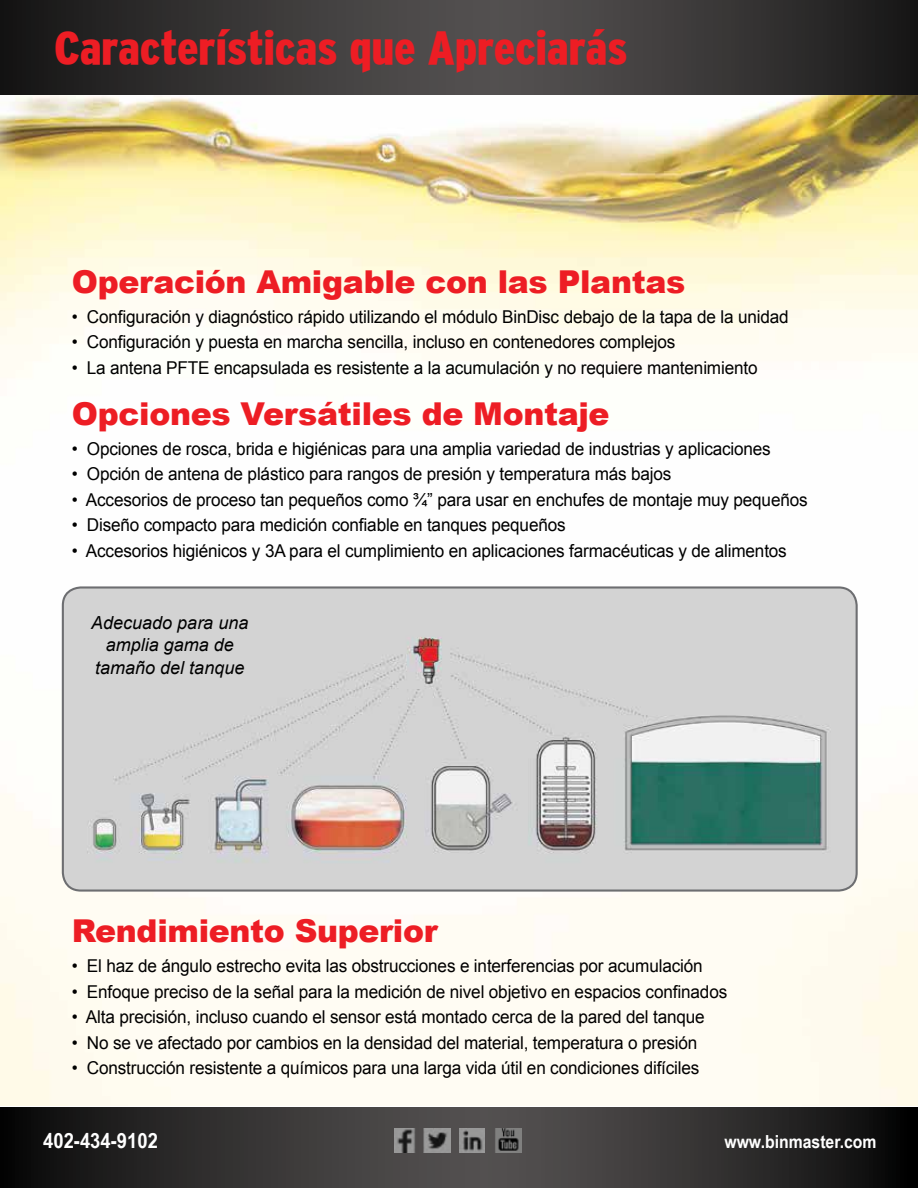
<style>
.page{position:relative;width:918px;height:1188px;background:#fff}
.page>*{position:absolute;margin:0;border:0;box-sizing:border-box;transform-origin:0 0}
.t1{font:900 condensed 46.5px "Interstate";letter-spacing:-.01em;color:#ed1d24;scale:1.05 1}
.t2{font:900 31.5px "Arial";letter-spacing:-.01em;color:#ed1d24}
.t3{font:700 21px "Arial Narrow";color:#fff;scale:1.07 1}
.t4{font:italic 18px/22.5px "Arial";color:#000;text-align:center}
.t5{font:700 18px "Arial Narrow";color:#fff;scale:1.07 1}
.t6{font:17.7px "Arial";letter-spacing:-.01em;color:#000}
</style>
<div class="page">
<img style="left:0;top:94px;width:918px;height:1012px">
<svg style="left:0;top:1107px;width:918px;height:81px;background:#312f2f"></svg>
<img style="left:63px;top:587px;width:794px;height:304px">
<div style="left:62px;top:586px;width:796px;height:306px;border:2px solid #6d6e71;border-radius:18px"></div>
<img style="left:395px;top:1128px;width:20px;height:25px">
<img style="left:494px;top:1128px;width:27px;height:24px">
<img style="left:459px;top:1128px;width:26px;height:25px">
<img style="left:424px;top:1128px;width:26px;height:25px">
<svg style="left:0;top:0;width:918px;height:94px;background:#383636"></svg>
<h1 class="t1" style="left:54px;top:22px;width:548px">Características que Apreciarás</h1>
<h2 class="t2" style="left:72px;top:258px;width:615px">Operación Amigable con las Plantas</h2>
<p class="t6" style="left:72px;top:305px;width:718px">• Configuración y diagnóstico rápido utilizando el módulo BinDisc debajo de la tapa de la unidad</p>
<p class="t6" style="left:72px;top:330px;width:605px">• Configuración y puesta en marcha sencilla, incluso en contenedores complejos</p>
<p class="t6" style="left:72px;top:356px;width:687px">• La antena PFTE encapsulada es resistente a la acumulación y no requiere mantenimiento</p>
<h2 class="t2" style="left:72px;top:390px;width:539px">Opciones Versátiles de Montaje</h2>
<p class="t6" style="left:72px;top:437px;width:701px">• Opciones de rosca, brida e higiénicas para una amplia variedad de industrias y aplicaciones</p>
<p class="t6" style="left:72px;top:462px;width:601px">• Opción de antena de plástico para rangos de presión y temperatura más bajos</p>
<p class="t6" style="left:72px;top:488px;width:737px">• Accesorios de proceso tan pequeños como ¾” para usar en enchufes de montaje muy pequeños</p>
<p class="t6" style="left:72px;top:513px;width:495px">• Diseño compacto para medición confiable en tanques pequeños</p>
<p class="t6" style="left:72px;top:539px;width:717px">• Accesorios higiénicos y 3A para el cumplimiento en aplicaciones farmacéuticas y de alimentos</p>
<p class="t4" style="left:91px;top:611px;width:159px">Adecuado para una amplia gama de tamaño del tanque</p>
<h2 class="t2" style="left:72px;top:908px;width:367px">Rendimiento Superior</h2>
<p class="t6" style="left:72px;top:954px;width:632px">• El haz de ángulo estrecho evita las obstrucciones e interferencias por acumulación</p>
<p class="t6" style="left:72px;top:980px;width:657px">• Enfoque preciso de la señal para la medición de nivel objetivo en espacios confinados</p>
<p class="t6" style="left:72px;top:1005px;width:634px">• Alta precisión, incluso cuando el sensor está montado cerca de la pared del tanque</p>
<p class="t6" style="left:72px;top:1031px;width:627px">• No se ve afectado por cambios en la densidad del material, temperatura o presión</p>
<p class="t6" style="left:72px;top:1056px;width:629px">• Construcción resistente a químicos para una larga vida útil en condiciones difíciles</p>
<p class="t3" style="left:43px;top:1124px;width:109px">402-434-9102</p>
<p class="t5" style="left:724px;top:1128px;width:144px">www.binmaster.com</p>
</div>
